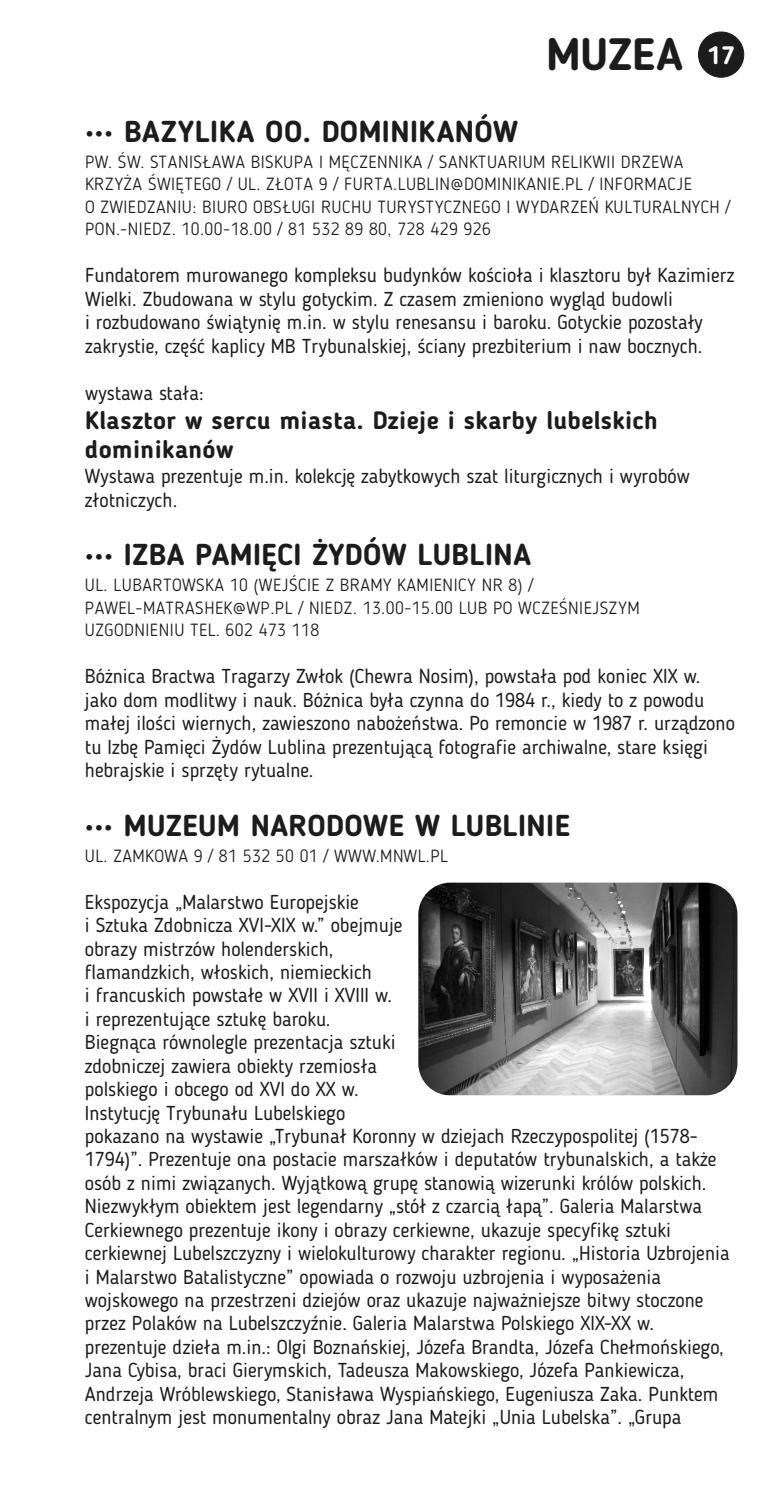
<style>
.page{position:relative;width:780px;height:1489px;background:#fff}
.page>*{position:absolute;margin:0;border:0;box-sizing:border-box;transform-origin:0 0}
.t1{font:700 45px "Blogger Sans";letter-spacing:.005em;color:#1c1c1c}
.t2{font:700 30px "Blogger Sans";letter-spacing:.015em;color:#1c1c1c}
.t3{font:700 25px/29.5px "Blogger Sans";letter-spacing:.015em;color:#1c1c1c}
.t4{font:20px/23.5px "Blogger Sans";color:#1c1c1c}
.t5{font:300 17.5px/22.5px "Blogger Sans";letter-spacing:.03em;color:#1c1c1c}
</style>
<div class="page">
<div style="left:698px;top:32px;width:46px;height:45px;background:#1c1c1c;border:1px solid #1c1c1c;border-radius:50%"></div>
<img style="left:418px;top:882px;width:319px;height:213px;border-radius:32px">
<h1 class="t1" style="left:546px;top:36px;width:190px">MUZEA <sup>17</sup></h1>
<h2 class="t2" style="left:85px;top:119px;width:434px">••• BAZYLIKA OO. DOMINIKANÓW</h2>
<p class="t5" style="left:85px;top:152px;width:647px">PW. ŚW. STANISŁAWA BISKUPA I MĘCZENNIKA / SANKTUARIUM RELIKWII DRZEWA KRZYŻA ŚWIĘTEGO / UL. ZŁOTA 9 / FURTA.LUBLIN@DOMINIKANIE.PL / INFORMACJE<br>O ZWIEDZANIU: BIURO OBSŁUGI RUCHU TURYSTYCZNEGO I WYDARZEŃ KULTURALNYCH / PON.-NIEDZ. 10.00-18.00 / 81 532 89 80, 728 429 926</p>
<p class="t4" style="left:85px;top:265px;width:651px">Fundatorem murowanego kompleksu budynków kościoła i klasztoru był Kazimierz Wielki. Zbudowana w stylu gotyckim. Z czasem zmieniono wygląd budowli<br>i rozbudowano świątynię m.in. w stylu renesansu i baroku. Gotyckie pozostały zakrystie, część kaplicy MB Trybunalskiej, ściany prezbiterium i naw bocznych.</p>
<p class="t4" style="left:85px;top:382px;width:120px">wystawa stała:</p>
<p class="t3" style="left:85px;top:408px;width:574px">Klasztor w sercu miasta. Dzieje i skarby lubelskich dominikanów</p>
<p class="t4" style="left:85px;top:466px;width:606px">Wystawa prezentuje m.in. kolekcję zabytkowych szat liturgicznych i wyrobów złotniczych.</p>
<h2 class="t2" style="left:85px;top:542px;width:447px">••• IZBA PAMIĘCI ŻYDÓW LUBLINA</h2>
<p class="t5" style="left:85px;top:575px;width:556px">UL. LUBARTOWSKA 10 (WEJŚCIE Z BRAMY KAMIENICY NR 8) /<br>PAWEL-MATRASHEK@WP.PL / NIEDZ. 13.00-15.00 LUB PO WCZEŚNIEJSZYM<br>UZGODNIENIU TEL. 602 473 118</p>
<p class="t4" style="left:85px;top:666px;width:651px">Bóżnica Bractwa Tragarzy Zwłok (Chewra Nosim), powstała pod koniec XIX w. jako dom modlitwy i nauk. Bóżnica była czynna do 1984 r., kiedy to z powodu małej ilości wiernych, zawieszono nabożeństwa. Po remoncie w 1987 r. urządzono tu Izbę Pamięci Żydów Lublina prezentującą fotografie archiwalne, stare księgi hebrajskie i sprzęty rytualne.</p>
<h2 class="t2" style="left:85px;top:813px;width:486px">••• MUZEUM NARODOWE W LUBLINIE</h2>
<p class="t5" style="left:85px;top:846px;width:365px">UL. ZAMKOWA 9 / 81 532 50 01 / WWW.MNWL.PL</p>
<p class="t4" style="left:85px;top:891px;width:646px">Ekspozycja „Malarstwo Europejskie<br>i Sztuka Zdobnicza XVI-XIX w.” obejmuje<br>obrazy mistrzów holenderskich,<br>flamandzkich, włoskich, niemieckich<br>i francuskich powstałe w XVII i XVIII w.<br>i reprezentujące sztukę baroku.<br>Biegnąca równolegle prezentacja sztuki<br>zdobniczej zawiera obiekty rzemiosła<br>polskiego i obcego od XVI do XX w.<br>Instytucję Trybunału Lubelskiego<br>pokazano na wystawie „Trybunał Koronny w dziejach Rzeczypospolitej (1578- 1794)”. Prezentuje ona postacie marszałków i deputatów trybunalskich, a także osób z nimi związanych. Wyjątkową grupę stanowią wizerunki królów polskich.<br>Niezwykłym obiektem jest legendarny „stół z czarcią łapą”. Galeria Malarstwa Cerkiewnego prezentuje ikony i obrazy cerkiewne, ukazuje specyfikę sztuki cerkiewnej Lubelszczyzny i wielokulturowy charakter regionu. „Historia Uzbrojenia i Malarstwo Batalistyczne” opowiada o rozwoju uzbrojenia i wyposażenia wojskowego na przestrzeni dziejów oraz ukazuje najważniejsze bitwy stoczone przez Polaków na Lubelszczyźnie. Galeria Malarstwa Polskiego XIX-XX w. prezentuje dzieła m.in.: Olgi Boznańskiej, Józefa Brandta, Józefa Chełmońskiego, Jana Cybisa, braci Gierymskich, Tadeusza Makowskiego, Józefa Pankiewicza, Andrzeja Wróblewskiego, Stanisława Wyspiańskiego, Eugeniusza Zaka. Punktem centralnym jest monumentalny obraz Jana Matejki „Unia Lubelska”. „Grupa</p>
</div>
